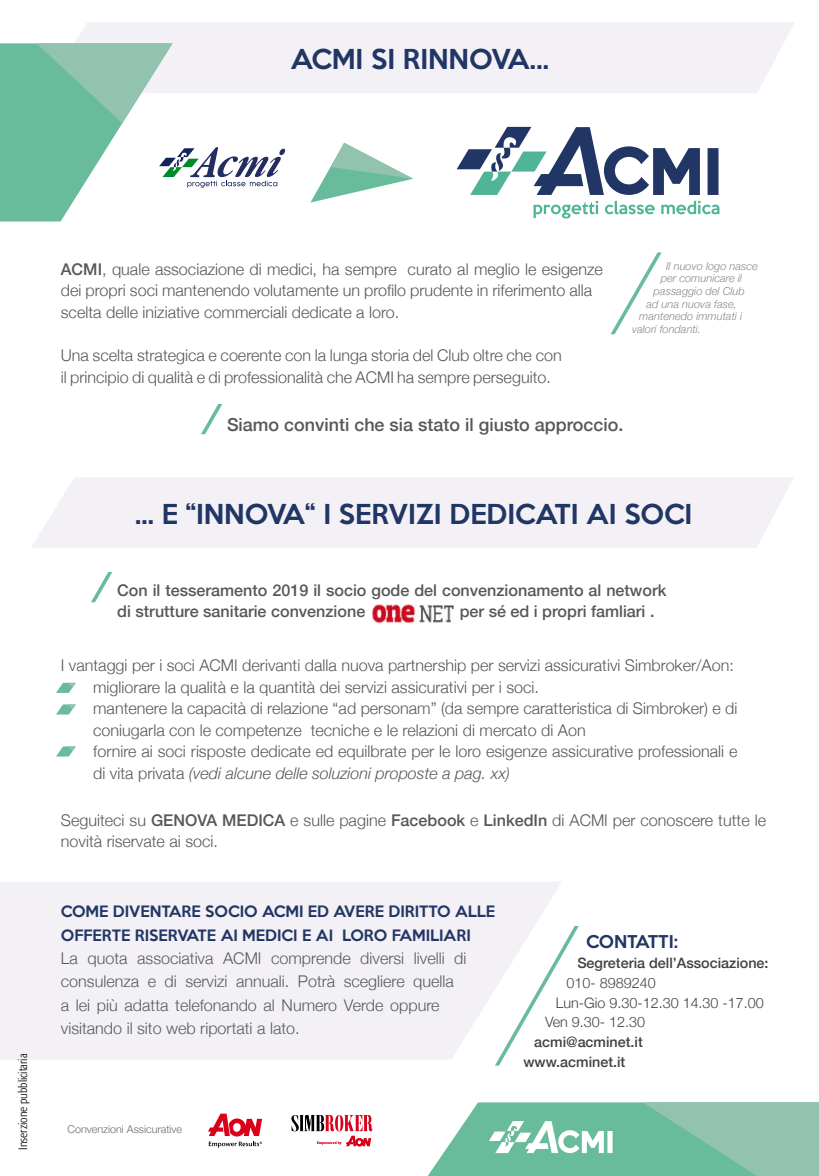
<style>
.page{position:relative;width:819px;height:1176px;background:#fff}
.page>*{position:absolute;margin:0;border:0;box-sizing:border-box;transform-origin:0 0}
.t1{font:500 25.2px "Keep Calm";color:#213665}
.t2{font:500 17.85px "Helvetica Neue";color:#58585a}
.t3{font:300 16.1px/21.5px "Helvetica Neue";color:#58585a}
.t4{font:300 16.1px/23.3px "Helvetica Neue";color:#5a5b5d}
.t5{font:500 16.1px/21.5px "Helvetica Neue";color:#58585a}
.t6{font:500 16.1px "Keep Calm";color:#213665}
.t7{font:500 14.35px/23.3px "Keep Calm";color:#213665}
.t8{font:500 14.35px/19.8px "Helvetica Neue";color:#414043}
.t9{font:300 14.35px "Helvetica Neue";color:#414043}
.t10{font:300 condensed 11.9px "Formata";color:#000}
.t11{font:italic 300 11.03px "Helvetica Neue";color:#898a8c}
.t12{font:300 10.85px "Helvetica Neue";color:#696a6b}
.s1{font-weight:500}
.s2{font-style:italic}
</style>
<div class="page">
<div style="left:75px;top:23px;width:719px;height:70px;background:#f3f1f5"></div>
<div style="left:31px;top:477px;width:762px;height:71px;background:#f3f1f5"></div>
<div style="left:0;top:882px;width:561px;height:177px;background:#f3f1f5"></div>
<svg style="left:610px;top:252px;width:51px;height:82px"></svg>
<svg style="left:495px;top:926px;width:83px;height:139px"></svg>
<svg style="left:201px;top:404px;width:21px;height:30px"></svg>
<svg style="left:91px;top:572px;width:21px;height:30px"></svg>
<svg style="left:291px;top:1115px;width:81px;height:31px"></svg>
<svg style="left:208px;top:1113px;width:54px;height:34px"></svg>
<svg style="left:0;top:43px;width:285px;height:178px"></svg>
<svg style="left:707px;top:148px;width:11px;height:47px"></svg>
<svg style="left:456px;top:127px;width:244px;height:68px"></svg>
<svg style="left:533px;top:201px;width:65px;height:17px"></svg>
<svg style="left:605px;top:201px;width:49px;height:13px"></svg>
<svg style="left:661px;top:201px;width:58px;height:13px"></svg>
<svg style="left:310px;top:143px;width:103px;height:60px"></svg>
<img style="left:372px;top:604px;width:82px;height:19px">
<svg style="left:428px;top:1102px;width:391px;height:74px;background:#87c5ad"></svg>
<svg style="left:56px;top:683px;width:20px;height:10px"></svg>
<svg style="left:56px;top:704px;width:20px;height:10px"></svg>
<svg style="left:56px;top:746px;width:20px;height:10px"></svg>
<h1 class="t1" style="left:291px;top:37px;width:259px">ACMI SI RINNOVA...</h1>
<p class="t10" style="left:16px;top:1149px;width:97px;rotate:-90deg">Inserzione pubblicitaria</p>
<p class="t3" style="left:61px;top:257px;width:543px"><span class="s1">ACMI</span>, quale associazione di medici, ha sempre curato al meglio le esigenze dei propri soci mantenendo volutamente un profilo prudente in riferimento alla scelta delle iniziative commerciali dedicate a loro.</p>
<p class="t3" style="left:61px;top:343px;width:502px">Una scelta strategica e coerente con la lunga storia del Club oltre che con il principio di qualità e di professionalità che ACMI ha sempre perseguito.</p>
<p class="t2" style="left:227px;top:410px;width:398px">Siamo convinti che sia stato il giusto approccio.</p>
<p class="t11" style="left:666px;top:257px;width:93px">Il nuovo logo nasce</p>
<p class="t11" style="left:660px;top:270px;width:83px">per comunicare il</p>
<p class="t11" style="left:653px;top:282px;width:93px">passaggio del Club</p>
<p class="t11" style="left:646px;top:295px;width:92px">ad una nuova fase,</p>
<p class="t11" style="left:639px;top:307px;width:104px">mantenedo immutati i</p>
<p class="t11" style="left:632px;top:320px;width:70px">valori fondanti.</p>
<h1 class="t1" style="left:135px;top:492px;width:559px">... E “INNOVA“ I SERVIZI DEDICATI AI SOCI</h1>
<p class="t5" style="left:117px;top:578px;width:550px">Con il tesseramento 2019 il socio gode del convenzionamento al network di strutture sanitarie convenzione</p>
<p class="t5" style="left:459px;top:599px;width:196px">per sé ed i propri famliari .</p>
<p class="t3" style="left:61px;top:653px;width:674px">I vantaggi per i soci ACMI derivanti dalla nuova partnership per servizi assicurativi Simbroker/Aon:</p>
<p class="t3" style="left:61px;top:675px;width:479px">• migliorare la qualità e la quantità dei servizi assicurativi per i soci.</p>
<p class="t3" style="left:93px;top:696px;width:645px;text-indent:-32px">• mantenere la capacità di relazione “ad personam” (da sempre caratteristica di Simbroker) e di coniugarla con le competenze tecniche e le relazioni di mercato di Aon</p>
<p class="t3" style="left:93px;top:739px;width:646px;text-indent:-32px">• fornire ai soci risposte dedicate ed equilbrate per le loro esigenze assicurative professionali e di vita privata <span class="s2">(vedi alcune delle soluzioni proposte a pag. xx)</span></p>
<p class="t3" style="left:61px;top:808px;width:706px">Seguiteci su <span class="s1">GENOVA MEDICA</span> e sulle pagine <span class="s1">Facebook</span> e <span class="s1">LinkedIn</span> di ACMI per conoscere tutte le novità riservate ai soci.</p>
<p class="t7" style="left:61px;top:899px;width:436px">COME DIVENTARE SOCIO ACMI ED AVERE DIRITTO ALLE<br>OFFERTE RISERVATE AI MEDICI E AI LORO FAMILIARI</p>
<p class="t4" style="left:61px;top:945px;width:407px">La quota associativa ACMI comprende diversi livelli di consulenza e di servizi annuali. Potrà scegliere quella<br>a lei più adatta telefonando al Numero Verde oppure visitando il sito web riportati a lato.</p>
<p class="t12" style="left:67px;top:1120px;width:116px">Convenzioni Assicurative</p>
<p class="t6" style="left:586px;top:928px;width:93px">CONTATTI:</p>
<p class="t8" style="left:577px;top:952px;width:193px">Segreteria dell’Associazione:</p>
<p class="t9" style="left:566px;top:971px;width:91px">010- 8989240</p>
<p class="t9" style="left:555px;top:991px;width:209px">Lun-Gio 9.30-12.30 14.30 -17.00</p>
<p class="t9" style="left:545px;top:1010px;width:101px">Ven 9.30- 12.30</p>
<p class="t8" style="left:523px;top:1031px;width:121px;text-indent:11px">acmi@acminet.it www.acminet.it</p>
</div>
